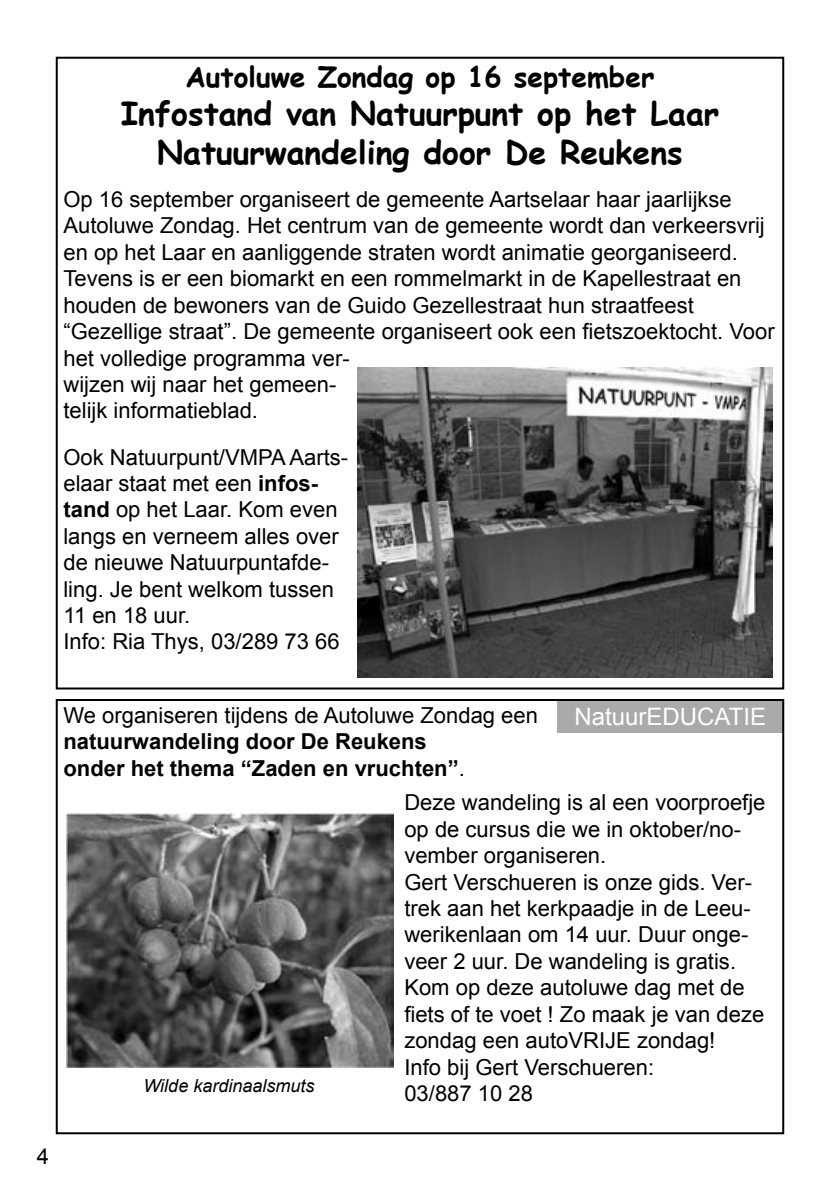
<style>
.page{position:relative;width:840px;height:1191px;background:#fff}
.page>*{position:absolute;margin:0;border:0;box-sizing:border-box;transform-origin:0 0}
.t1{font:700 32px/38.4px "Comic Sans MS";color:#000;text-align:center}
.t2{font:700 28px "Comic Sans MS";color:#000}
.t3{font:24px "Arial";color:#fff}
.t4{font:22px/26.4px "Arial";color:#000}
.t5{font:700 22px/26.4px "Arial";color:#000}
.t6{font:italic 18px "Arial";color:#000}
.s1{font-weight:700}
.s2{font-weight:400}
</style>
<div class="page">
<div style="left:557px;top:702px;width:225px;height:31px;background:#a9aaac"></div>
<div style="left:56px;top:699px;width:727px;height:435px;border:2px solid #000"></div>
<img style="left:357px;top:367px;width:415px;height:310px">
<img style="left:67px;top:814px;width:326px;height:253px">
<p class="t2" style="left:185px;top:56px;width:470px">Autoluwe Zondag op 16 september</p>
<h1 class="t1" style="left:121px;top:93px;width:599px">Infostand van Natuurpunt op het Laar<br>Natuurwandeling door De Reukens</h1>
<p class="t4" style="left:63px;top:186px;width:712px">Op 16 september organiseert de gemeente Aartselaar haar jaarlijkse Autoluwe Zondag. Het centrum van de gemeente wordt dan verkeersvrij en op het Laar en aanliggende straten wordt animatie georganiseerd.<br>Tevens is er een biomarkt en een rommelmarkt in de Kapellestraat en houden de bewoners van de Guido Gezellestraat hun straatfeest “Gezellige straat”. De gemeente organiseert ook een fietszoektocht. Voor het volledige programma ver-<br>wijzen wij naar het gemeen-<br>telijk informatieblad.</p>
<p class="t4" style="left:63px;top:444px;width:286px">Ook Natuurpunt/VMPA Aarts&shy;elaar staat met een <span class="s1">infos&shy;tand</span> op het Laar. Kom even langs en verneem alles over de nieuwe Natuurpuntafde&shy;ling. Je bent welkom tussen<br>11 en 18 uur.<br>Info: Ria Thys, 03/289 73 66</p>
<p class="t4" style="left:63px;top:702px;width:476px">We organiseren tijdens de Autoluwe Zondag een</p>
<p class="t5" style="left:63px;top:729px;width:402px">natuurwandeling door De Reukens onder het thema “Zaden en vruchten”<span class="s2">.</span></p>
<p class="t4" style="left:404px;top:789px;width:362px">Deze wandeling is al een voorproefje op de cursus die we in oktober/no&shy;vember organiseren.<br>Gert Verschueren is onze gids. Ver&shy;trek aan het kerkpaadje in de Leeu&shy;werikenlaan om 14 uur. Duur onge&shy;veer 2 uur. De wandeling is gratis.<br>Kom op deze autoluwe dag met de fiets of te voet ! Zo maak je van deze zondag een autoVRIJE zondag!<br>Info bij Gert Verschueren:<br>03/887 10 28</p>
<p class="t3" style="left:574px;top:701px;width:193px">NatuurEDUCATIE</p>
<p class="t6" style="left:143px;top:1074px;width:172px">Wilde kardinaalsmuts</p>
</div>
